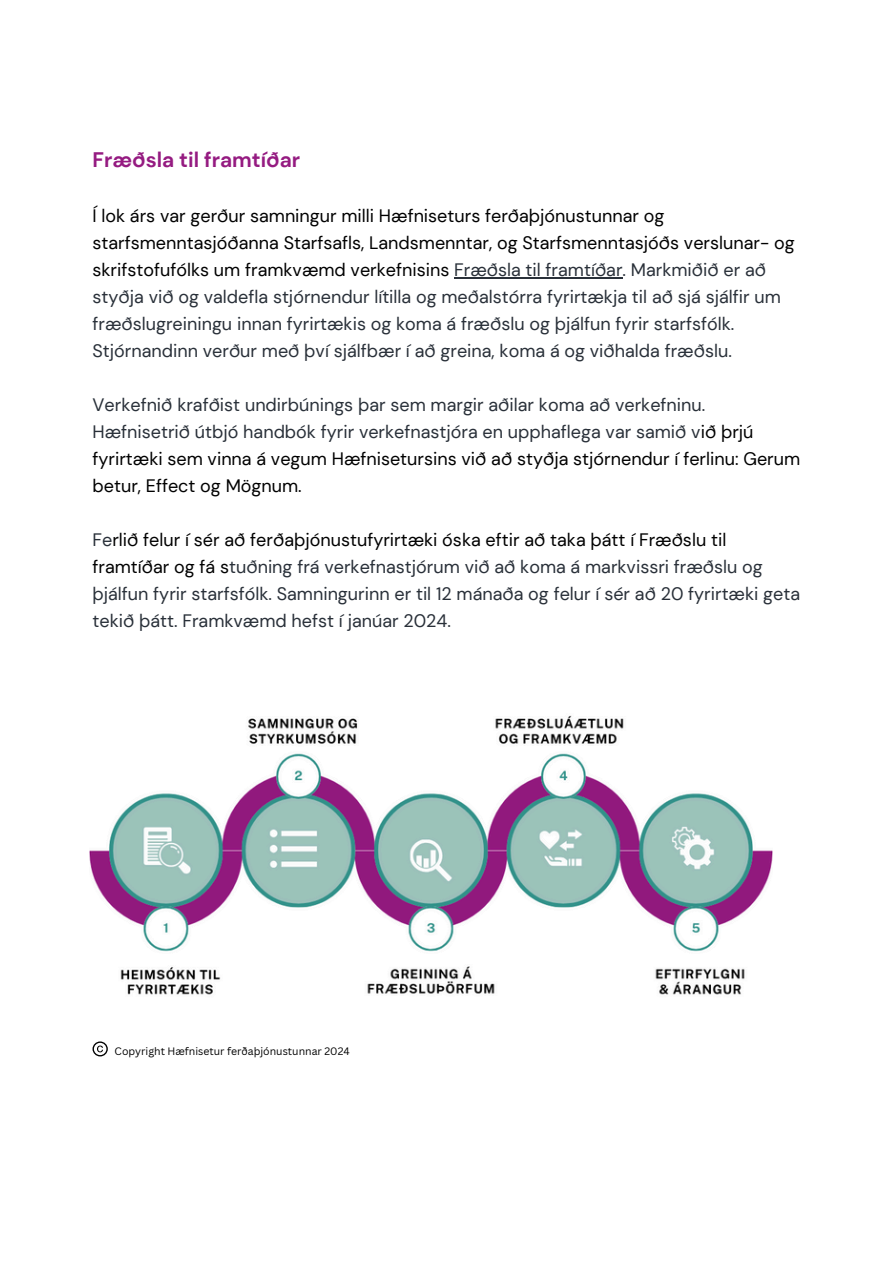
<style>
.page{position:relative;width:894px;height:1264px;background:#fff}
.page>*{position:absolute;margin:0;border:0;box-sizing:border-box;transform-origin:0 0}
.t1{font:700 21px "DM Sans";color:#951b81}
.t2{font:18px/27px "DM Sans";color:#293039}
.t3{font:10.5px "Canva Sans";color:#000}
.s1{color:#000}
</style>
<div class="page">
<img style="left:89px;top:715px;width:683px;height:280px">
<hr style="left:454px;top:277px;width:168px;height:1px;background:#293039">
<svg style="left:92px;top:1041px;width:16px;height:15px"></svg>
<h2 class="t1" style="left:92px;top:146px;width:209px">Fræðsla til framtíðar</h2>
<h2 class="t2" style="left:92px;top:202px;width:703px"><span class="s1">Í lok árs var gerður samningur milli Hæfniseturs ferðaþjónustunnar og starfsmenntasjóðanna Starfsafls, Landsmenntar, og Starfsmenntasjóðs verslunar- og skrifstofufólks um framkvæmd verkefnisins</span> Fræðsla til framtíðar. Markmiðið er að styðja við og valdefla stjórnendur lítilla og meðalstórra fyrirtækja til að sjá sjálfir um fræðslugreiningu innan fyrirtækis og koma á fræðslu og þjálfun fyrir starfsfólk.<br>Stjórnandinn verður með því sjálfbær í að greina, koma á og viðhalda fræðslu.</h2>
<h2 class="t2" style="left:92px;top:391px;width:709px">Verkefnið krafðist undirbúnings þar sem margir aðilar koma að verkefninu.<br>Hæfnisetrið útbjó handbók fyrir verkefnastjóra en upphaflega var samið v<span class="s1">ið þrjú fyrirtæki sem vinna á vegum Hæfnisetursins við að styðja stjórnendur í ferlinu: Gerum betur, Effect og Mögnum.</span></h2>
<p class="t2" style="left:92px;top:526px;width:709px">Fe<span class="s1">rlið felur í sér að ferðaþjónustufyrirtæki óska eftir að taka þátt í Fræðslu til framtíðar og fá s</span>tuðning frá verkefnastjórum við að koma á markvissri fræðslu og þjálfun fyrir starfsfólk. Samningurinn er til 12 mánaða og felur í sér að 20 fyrirtæki geta tekið þátt. Framkvæmd hefst í janúar 2024.</p>
<p class="t3" style="left:115px;top:1044px;width:236px">Copyright Hæfnisetur ferðaþjónustunnar 2024</p>
</div>
